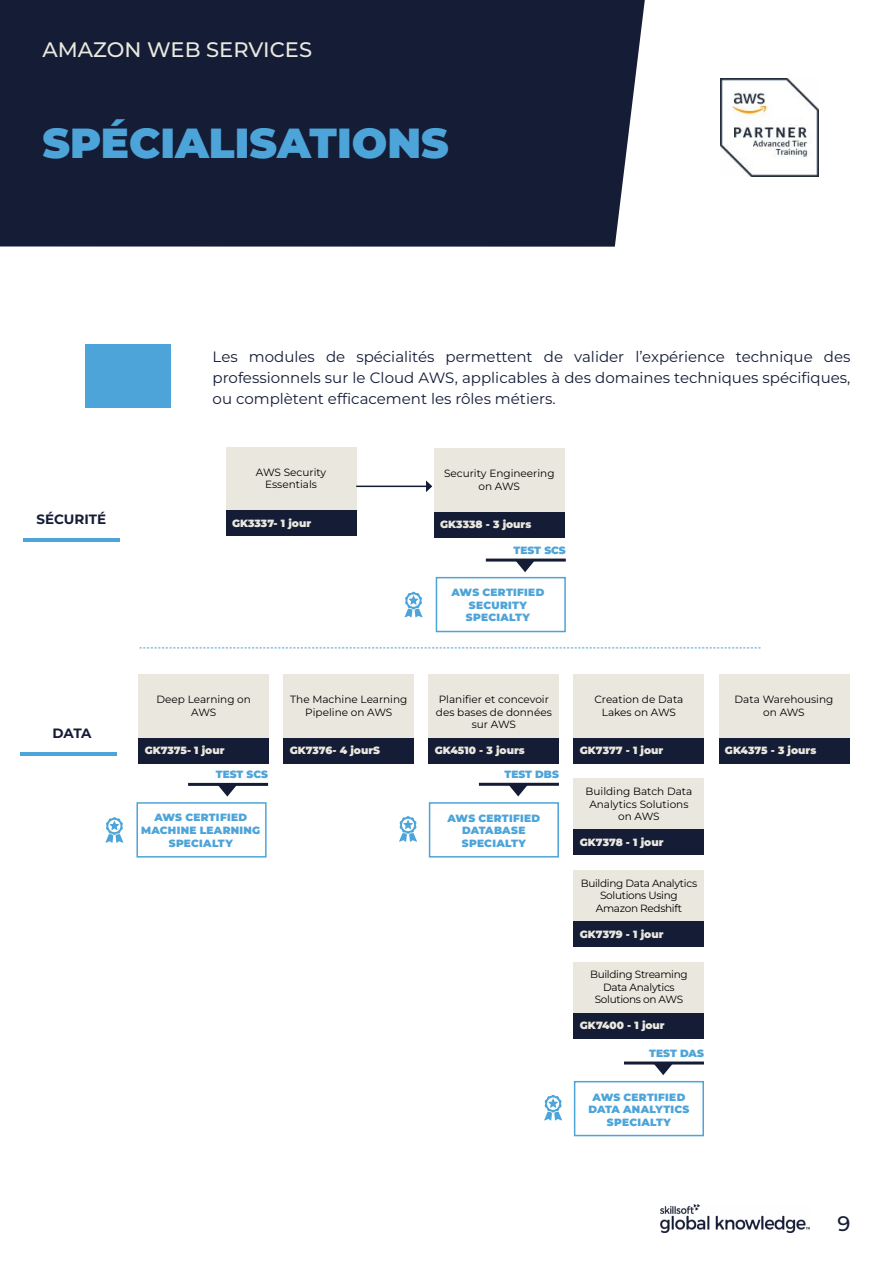
<style>
.page{position:relative;width:893px;height:1263px;background:#fff}
.page>*{position:absolute;margin:0;border:0;box-sizing:border-box;transform-origin:0 0}
.t1{font:900 42px "Montserrat";color:#4da4d9}
.t2{font:500 21px "Montserrat";color:#eae8de}
.t3{font:500 21px "Montserrat";color:#141c36}
.t4{font:15px/21px "Montserrat";color:#141c36;text-align:justify}
.t5{font:700 13.5px "Montserrat";color:#141c36}
.t6{font:10.5px/12.6px "Montserrat";color:#000;text-align:center}
.t7{font:900 10.5px/12.6px "Montserrat";letter-spacing:.025em;color:#4da4d9;text-align:center}
.t8{font:900 10.5px "Montserrat";color:#eae8de}
.t9{font:10.5px/12.6px "Montserrat";letter-spacing:-.03em;color:#000;text-align:center}
</style>
<div class="page">
<img style="left:661px;top:1205px;width:148px;height:27px">
<div style="left:0;top:0;width:645px;height:247px;background:#141c36"></div>
<div style="left:434px;top:448px;width:130px;height:64px;background:#eae8de"></div>
<div style="left:434px;top:512px;width:130px;height:25px;background:#141c36"></div>
<div style="left:436px;top:577px;width:130px;height:55px;border:2px solid #4da4d9"></div>
<div style="left:719px;top:674px;width:130px;height:64px;background:#eae8de"></div>
<div style="left:719px;top:738px;width:130px;height:25px;background:#141c36"></div>
<div style="left:429px;top:674px;width:130px;height:64px;background:#eae8de"></div>
<div style="left:429px;top:738px;width:130px;height:25px;background:#141c36"></div>
<div style="left:574px;top:674px;width:130px;height:64px;background:#eae8de"></div>
<div style="left:574px;top:738px;width:130px;height:25px;background:#141c36"></div>
<svg style="left:139px;top:647px;width:621px;height:1px"></svg>
<hr style="left:21px;top:752px;width:96px;height:4px;background:#4da4d9">
<svg style="left:405px;top:592px;width:17px;height:25px"></svg>
<img style="left:721px;top:79px;width:98px;height:97px">
<hr style="left:486px;top:559px;width:80px;height:3px;background:#141c36">
<svg style="left:515px;top:561px;width:20px;height:11px"></svg>
<div style="left:139px;top:674px;width:130px;height:64px;background:#eae8de"></div>
<div style="left:139px;top:738px;width:130px;height:25px;background:#141c36"></div>
<div style="left:136px;top:802px;width:131px;height:55px;border:2px solid #4da4d9"></div>
<svg style="left:105px;top:817px;width:18px;height:26px"></svg>
<hr style="left:188px;top:783px;width:80px;height:3px;background:#141c36">
<svg style="left:217px;top:785px;width:20px;height:11px"></svg>
<div style="left:429px;top:802px;width:130px;height:55px;border:2px solid #4da4d9"></div>
<svg style="left:399px;top:816px;width:18px;height:26px"></svg>
<hr style="left:479px;top:783px;width:80px;height:3px;background:#141c36">
<svg style="left:508px;top:785px;width:20px;height:11px"></svg>
<hr style="left:23px;top:538px;width:97px;height:4px;background:#4da4d9">
<div style="left:226px;top:447px;width:130px;height:64px;background:#eae8de"></div>
<div style="left:226px;top:511px;width:130px;height:25px;background:#141c36"></div>
<hr style="left:356px;top:486px;width:71px;height:1px;background:#141c36">
<svg style="left:426px;top:480px;width:6px;height:12px"></svg>
<div style="left:85px;top:344px;width:85px;height:64px;background:#4da4d9"></div>
<div style="left:574px;top:779px;width:130px;height:51px;background:#eae8de"></div>
<div style="left:574px;top:830px;width:130px;height:25px;background:#141c36"></div>
<div style="left:574px;top:870px;width:130px;height:51px;background:#eae8de"></div>
<div style="left:574px;top:921px;width:130px;height:25px;background:#141c36"></div>
<div style="left:574px;top:1081px;width:130px;height:55px;border:2px solid #4da4d9"></div>
<svg style="left:544px;top:1095px;width:18px;height:26px"></svg>
<hr style="left:624px;top:1061px;width:80px;height:3px;background:#141c36">
<svg style="left:653px;top:1064px;width:20px;height:11px"></svg>
<div style="left:574px;top:962px;width:130px;height:51px;background:#eae8de"></div>
<div style="left:574px;top:1013px;width:130px;height:25px;background:#141c36"></div>
<div style="left:284px;top:674px;width:130px;height:64px;background:#eae8de"></div>
<div style="left:284px;top:738px;width:130px;height:25px;background:#141c36"></div>
<h2 class="t2" style="left:43px;top:36px;width:271px">AMAZON WEB SERVICES</h2>
<h1 class="t1" style="left:43px;top:115px;width:408px">SPÉCIALISATIONS</h1>
<p class="t5" style="left:36px;top:511px;width:71px">SÉCURITÉ</p>
<p class="t5" style="left:53px;top:724px;width:41px">DATA</p>
<h3 class="t4" style="left:213px;top:346px;width:639px">Les modules de spécialités permettent de valider l’expérience technique des professionnels sur le Cloud AWS, applicables à des domaines techniques spécifiques, ou complètent efficacement les rôles métiers.</h3>
<p class="t6" style="left:256px;top:465px;width:72px">AWS Security<br>Essentials</p>
<p class="t8" style="left:232px;top:516px;width:81px">GK3337- 1 jour</p>
<p class="t6" style="left:444px;top:467px;width:112px">Security Engineering on AWS</p>
<p class="t8" style="left:440px;top:518px;width:93px">GK3338 - 3 jours</p>
<p class="t7" style="left:514px;top:544px;width:54px">TEST SCS</p>
<p class="t7" style="left:451px;top:586px;width:94px">AWS CERTIFIED<br>SECURITY<br>SPECIALTY</p>
<p class="t6" style="left:156px;top:693px;width:96px">Deep Learning on<br>AWS</p>
<p class="t8" style="left:145px;top:743px;width:81px">GK7375- 1 jour</p>
<p class="t6" style="left:290px;top:693px;width:119px">The Machine Learning<br>Pipeline on AWS</p>
<p class="t8" style="left:290px;top:743px;width:92px">GK7376- 4 jourS</p>
<p class="t6" style="left:436px;top:693px;width:117px">Planifier et concevoir des bases de données sur AWS</p>
<p class="t8" style="left:435px;top:743px;width:91px">GK4510 - 3 jours</p>
<p class="t6" style="left:594px;top:693px;width:91px">Creation de Data<br>Lakes on AWS</p>
<p class="t8" style="left:580px;top:743px;width:85px">GK7377 - 1 jour</p>
<p class="t6" style="left:735px;top:693px;width:100px">Data Warehousing on AWS</p>
<p class="t8" style="left:725px;top:743px;width:93px">GK4375 - 3 jours</p>
<p class="t7" style="left:216px;top:768px;width:54px">TEST SCS</p>
<p class="t7" style="left:504px;top:768px;width:56px">TEST DBS</p>
<p class="t7" style="left:141px;top:811px;width:121px">AWS CERTIFIED<br>MACHINE LEARNING<br>SPECIALTY</p>
<p class="t7" style="left:447px;top:811px;width:94px">AWS CERTIFIED<br>DATABASE<br>SPECIALTY</p>
<p class="t6" style="left:585px;top:785px;width:108px">Building Batch Data<br>Analytics Solutions on AWS</p>
<p class="t8" style="left:580px;top:835px;width:85px">GK7378 - 1 jour</p>
<p class="t9" style="left:581px;top:876px;width:118px">Building Data Analytics<br>Solutions Using<br>Amazon Redshift</p>
<p class="t8" style="left:580px;top:927px;width:85px">GK7379 - 1 jour</p>
<p class="t9" style="left:590px;top:968px;width:99px">Building Streaming<br>Data Analytics<br>Solutions on AWS</p>
<p class="t8" style="left:580px;top:1018px;width:86px">GK7400 - 1 jour</p>
<p class="t7" style="left:649px;top:1046px;width:56px">TEST DAS</p>
<p class="t7" style="left:588px;top:1090px;width:102px">AWS CERTIFIED<br>DATA ANALYTICS<br>SPECIALTY</p>
<h2 class="t3" style="left:837px;top:1209px;width:14px">9</h2>
</div>
